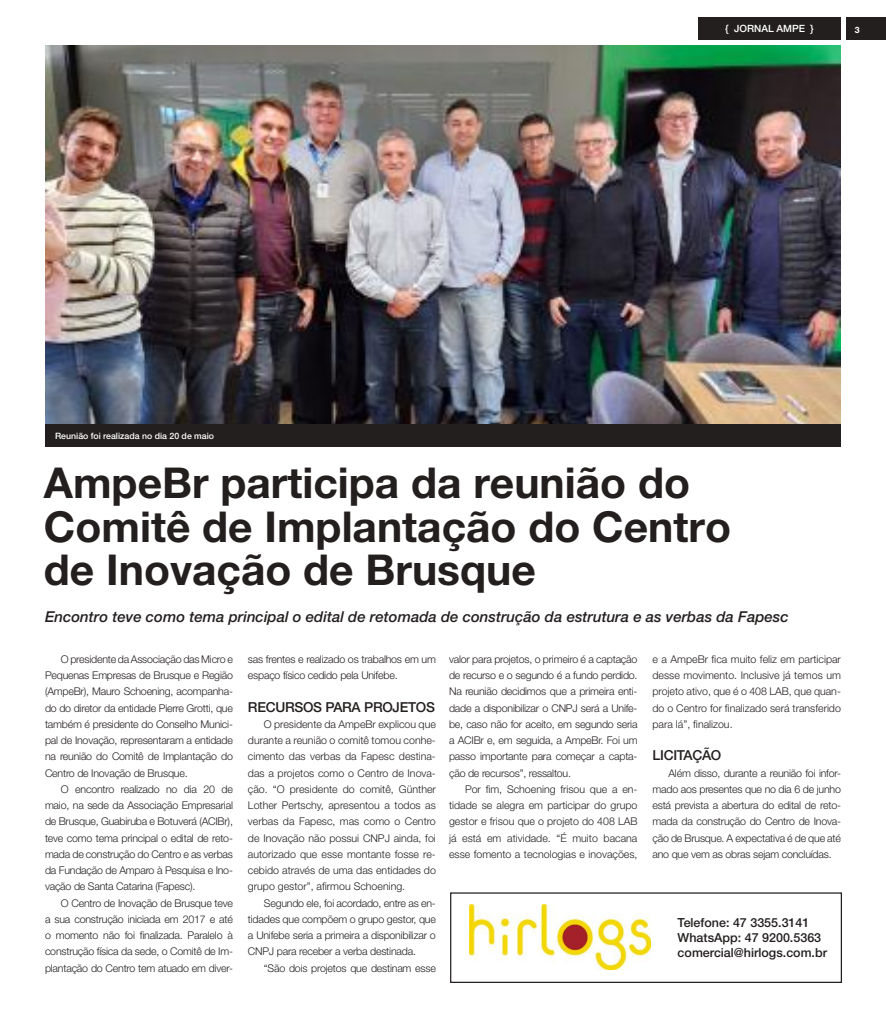
<style>
.page{position:relative;width:886px;height:1028px;background:#fff}
.page>*{position:absolute;margin:0;border:0;box-sizing:border-box;transform-origin:0 0}
.t1{font:700 42.5px/43.5px "Helvetica Neue LT Pro";color:#241f1f}
.t2{font:italic 500 15px "Helvetica Neue LT Pro";color:#241f1f}
.t3{font:500 13.75px "Helvetica Neue LT Pro";letter-spacing:-.02em;color:#241f1f}
.t4{font:500 12.5px/15px "Helvetica Neue LT Pro";color:#241f1f}
.t5{font:300 10.62px/16.2px "Helvetica Neue LT Pro";letter-spacing:-.02em;color:#241f1f;text-align:justify}
.t6{font:500 10px "Helvetica Neue LT Pro";color:#fff}
.t7{font:500 8.75px "Helvetica Neue LT Pro";color:#fff}
.t8{font:700 8.75px "Helvetica Neue LT Pro";color:#fff}
</style>
<div class="page">
<img style="left:45px;top:45px;width:796px;height:379px">
<div style="left:698px;top:18px;width:143px;height:22px;background:#241f1f"></div>
<div style="left:846px;top:18px;width:40px;height:22px;background:#241f1f"></div>
<div style="left:450px;top:892px;width:392px;height:91px;border:1px solid #241f1f"></div>
<img style="left:469px;top:905px;width:182px;height:64px">
<div style="left:45px;top:424px;width:796px;height:22px;background:#241f1f"></div>
<p class="t7" style="left:55px;top:430px;width:160px">Reunião foi realizada no dia 20 de maio</p>
<p class="t6" style="left:725px;top:23px;width:89px">{ JORNAL AMPE }</p>
<p class="t8" style="left:855px;top:24px;width:6px">3</p>
<h1 class="t1" style="left:44px;top:460px;width:688px">AmpeBr participa da reunião do<br>Comitê de Implantação do Centro de Inovação de Brusque</h1>
<h2 class="t2" style="left:45px;top:608px;width:745px">Encontro teve como tema principal o edital de retomada de construção da estrutura e as verbas da Fapesc</h2>
<p class="t5" style="left:45px;top:650px;width:189px;text-indent:16px">O presidente da Associação das Micro e Pequenas Empresas de Brusque e Região (AmpeBr), Mauro Schoening, acompanha&shy;do do diretor da entidade Pierre Grotti, que também é presidente do Conselho Munici&shy;pal de Inovação, representaram a entidade na reunião do Comitê de Implantação do Centro de Inovação de Brusque.</p>
<p class="t5" style="left:45px;top:780px;width:189px;text-indent:16px">O encontro realizado no dia 20 de maio, na sede da Associação Empresarial de Brusque, Guabiruba e Botuverá (ACIBr), teve como tema principal o edital de reto&shy;mada de construção do Centro e as verbas da Fundação de Amparo à Pesquisa e Ino&shy;vação de Santa Catarina (Fapesc).</p>
<p class="t5" style="left:45px;top:894px;width:189px;text-indent:16px">O Centro de Inovação de Brusque teve a sua construção iniciada em 2017 e até o momento não foi finalizada. Paralelo à construção física da sede, o Comitê de Im&shy;plantação do Centro tem atuado em diver-</p>
<p class="t5" style="left:248px;top:650px;width:189px">sas frentes e realizado os trabalhos em um espaço físico cedido pela Unifebe.</p>
<p class="t3" style="left:248px;top:698px;width:189px">RECURSOS PARA PROJETOS</p>
<p class="t5" style="left:248px;top:715px;width:189px;text-indent:16px">O presidente da AmpeBr explicou que durante a reunião o comitê tomou conhe&shy;cimento das verbas da Fapesc destina&shy;das a projetos como o Centro de Inova&shy;ção. “O presidente do comitê, Günther Lother Pertschy, apresentou a todos as verbas da Fapesc, mas como o Centro de Inovação não possui CNPJ ainda, foi autorizado que esse montante fosse re&shy;cebido através de uma das entidades do grupo gestor”, afirmou Schoening.</p>
<p class="t5" style="left:248px;top:894px;width:189px;text-indent:16px">Segundo ele, foi acordado, entre as en&shy;tidades que compõem o grupo gestor, que a Unifebe seria a primeira a disponibilizar o CNPJ para receber a verba destinada.</p>
<p class="t5" style="left:264px;top:959px;width:173px">“São dois projetos que destinam esse</p>
<p class="t5" style="left:449px;top:650px;width:190px">valor para projetos, o primeiro é a captação de recurso e o segundo é a fundo perdido.<br>Na reunião decidimos que a primeira enti&shy;dade a disponibilizar o CNPJ será a Unife&shy;be, caso não for aceito, em segundo seria a ACIBr e, em seguida, a AmpeBr. Foi um passo importante para começar a capta&shy;ção de recursos”, ressaltou.</p>
<p class="t5" style="left:449px;top:780px;width:190px;text-indent:16px">Por fim, Schoening frisou que a en&shy;tidade se alegra em participar do grupo gestor e frisou que o projeto do 408 LAB já está em atividade. “É muito bacana esse fomento a tecnologias e inovações,</p>
<p class="t5" style="left:652px;top:650px;width:190px">e a AmpeBr fica muito feliz em participar desse movimento. Inclusive já temos um projeto ativo, que é o 408 LAB, que quan&shy;do o Centro for finalizado será transferido para lá”, finalizou.</p>
<p class="t3" style="left:652px;top:747px;width:70px">LICITAÇÃO</p>
<p class="t5" style="left:652px;top:764px;width:190px;text-indent:16px">Além disso, durante a reunião foi infor&shy;mado aos presentes que no dia 6 de junho está prevista a abertura do edital de reto&shy;mada da construção do Centro de Inova&shy;ção de Brusque. A expectativa é de que até ano que vem as obras sejam concluídas.</p>
<p class="t4" style="left:678px;top:915px;width:151px">Telefone: 47 3355.3141<br>WhatsApp: 47 9200.5363 comercial@hirlogs.com.br</p>
</div>
